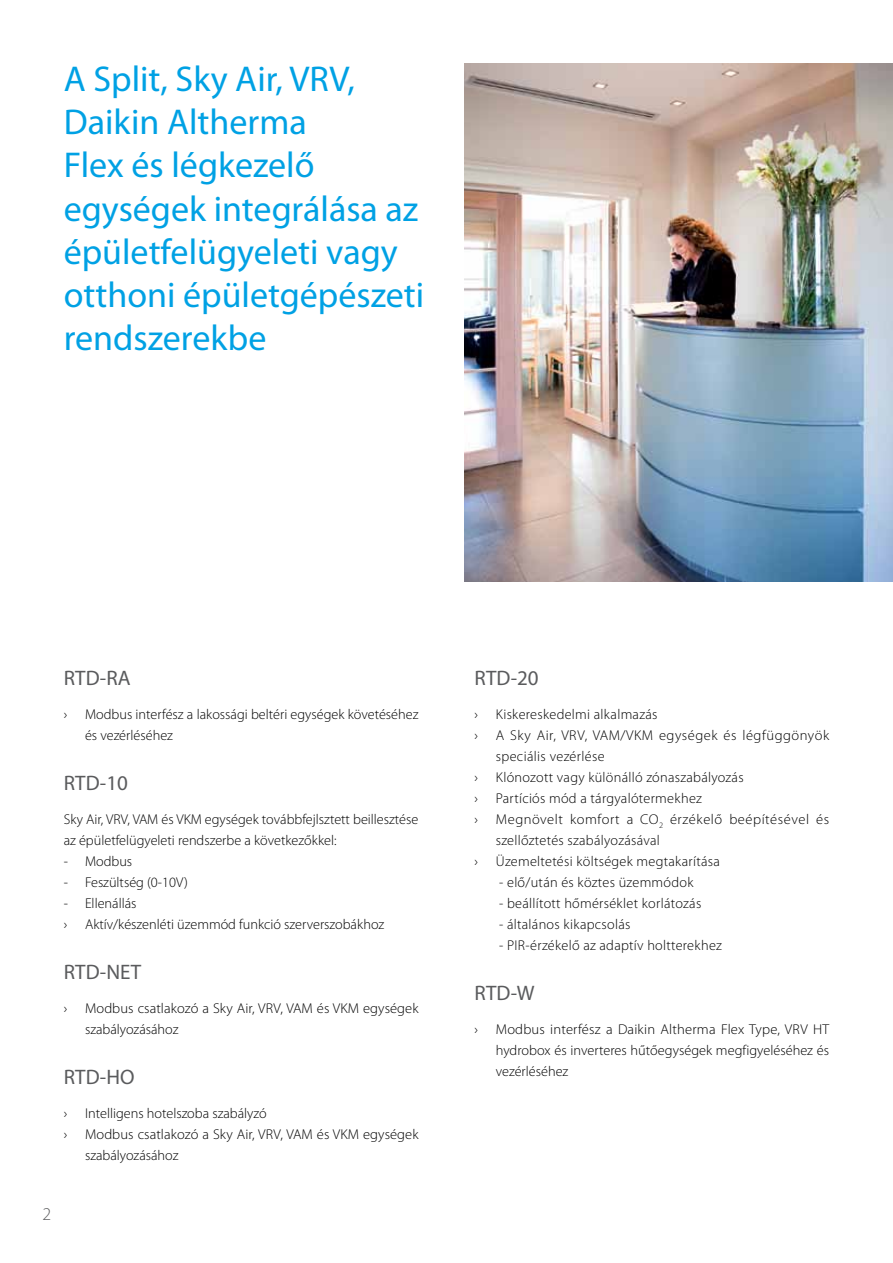
<style>
.page{position:relative;width:893px;height:1263px;background:#fff}
.page>*{position:absolute;margin:0;border:0;box-sizing:border-box;transform-origin:0 0}
.t1{font:36px/43.2px "Myriad Pro";color:#00a1e4}
.t2{font:21px "Myriad Pro";color:#5a5b5d}
.t3{font:300 18px "Myriad Pro";color:#5a5b5d}
.t4{font:300 14.25px/21px "Myriad Pro";letter-spacing:.005em;color:#000}
.t5{font:300 14.25px "Myriad Pro";letter-spacing:.04em;color:#000}
.t6{font:300 14.25px "Myriad Pro";letter-spacing:.035em;color:#000}
.t7{font:300 14.25px "Myriad Pro";letter-spacing:.025em;color:#000}
</style>
<div class="page">
<img style="left:464px;top:64px;width:429px;height:518px">
<h1 class="t1" style="left:64px;top:58px;width:362px">A Split, Sky Air, VRV,<br>Daikin Altherma<br>Flex és légkezelő egységek integrálása az épületfelügyeleti vagy otthoni épületgépészeti rendszerekbe</h1>
<h2 class="t2" style="left:64px;top:666px;width:68px">RTD-RA</h2>
<p class="t4" style="left:85px;top:703px;width:335px;text-indent:-21px">› Modbus interfész a lakossági beltéri egységek követéséhez és vezérléséhez</p>
<h2 class="t2" style="left:64px;top:771px;width:66px">RTD-10</h2>
<p class="t4" style="left:64px;top:809px;width:356px">Sky Air, VRV, VAM és VKM egységek továbbfejlsztett beillesztése az épületfelügyeleti rendszerbe a következőkkel:</p>
<p class="t4" style="left:64px;top:851px;width:70px">- Modbus</p>
<p class="t4" style="left:64px;top:872px;width:126px">- Feszültség (0-10V)</p>
<p class="t4" style="left:64px;top:893px;width:322px">- Ellenállás<br>› Aktív/készenléti üzemmód funkció szerverszobákhoz</p>
<h2 class="t2" style="left:64px;top:961px;width:79px">RTD-NET</h2>
<p class="t4" style="left:85px;top:998px;width:335px;text-indent:-21px">› Modbus csatlakozó a Sky Air, VRV, VAM és VKM egységek szabályozásához</p>
<h2 class="t2" style="left:64px;top:1066px;width:72px">RTD-HO</h2>
<p class="t4" style="left:64px;top:1103px;width:204px">› Intelligens hotelszoba szabályzó</p>
<p class="t4" style="left:64px;top:1124px;width:356px">› Modbus csatlakozó a Sky Air, VRV, VAM és VKM egységek</p>
<p class="t4" style="left:85px;top:1145px;width:95px">szabályozásához</p>
<p class="t3" style="left:43px;top:1204px;width:10px">2</p>
<h2 class="t2" style="left:474px;top:666px;width:66px">RTD-20</h2>
<p class="t4" style="left:474px;top:703px;width:184px">› Kiskereskedelmi alkalmazás</p>
<p class="t6" style="left:474px;top:727px;width:356px">› A Sky Air, VRV, VAM/VKM egységek és légfüggönyök</p>
<p class="t7" style="left:496px;top:748px;width:111px">speciális vezérlése</p>
<p class="t4" style="left:474px;top:766px;width:271px">› Klónozott vagy különálló zónaszabályozás</p>
<p class="t4" style="left:474px;top:787px;width:229px">› Partíciós mód a tárgyalótermekhez</p>
<p class="t5" style="left:474px;top:811px;width:356px">› Megnövelt komfort a CO<sub>2</sub> érzékelő beépítésével és</p>
<p class="t4" style="left:496px;top:829px;width:166px">szellőztetés szabályozásával</p>
<p class="t4" style="left:474px;top:850px;width:247px">› Üzemeltetési költségek megtakarítása</p>
<p class="t4" style="left:499px;top:871px;width:196px">- elő/után és köztes üzemmódok</p>
<p class="t4" style="left:499px;top:892px;width:204px">- beállított hőmérséklet korlátozás</p>
<p class="t4" style="left:499px;top:913px;width:133px">- általános kikapcsolás</p>
<p class="t4" style="left:499px;top:934px;width:224px">- PIR-érzékelő az adaptív holtterekhez</p>
<h2 class="t2" style="left:474px;top:981px;width:62px">RTD-W</h2>
<p class="t4" style="left:496px;top:1019px;width:335px;text-align:justify;text-indent:-21px">› Modbus interfész a Daikin Altherma Flex Type, VRV HT hydrobox és inverteres hűtőegységek megfigyeléséhez és vezérléséhez</p>
</div>
